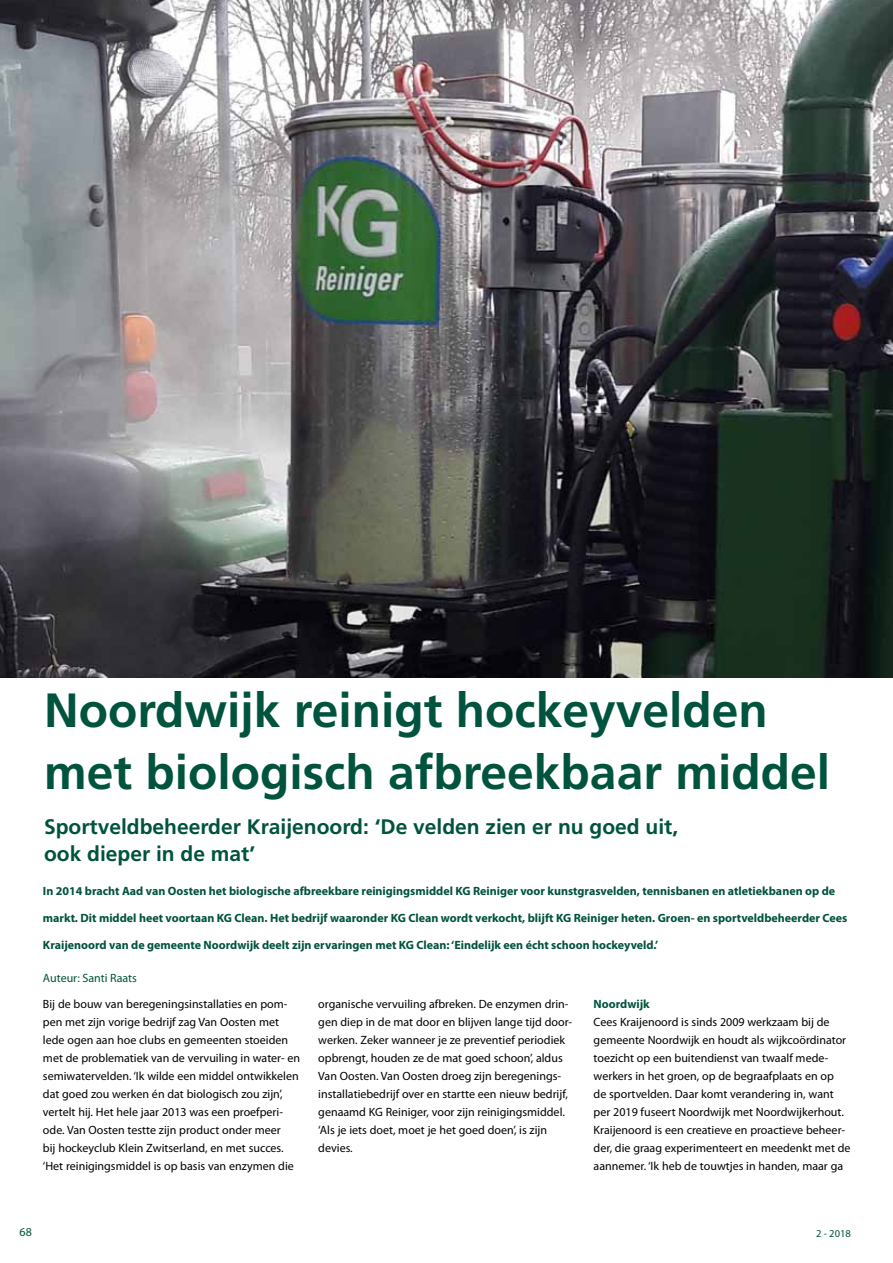
<style>
.page{position:relative;width:893px;height:1263px;background:#fff}
.page>*{position:absolute;margin:0;border:0;box-sizing:border-box;transform-origin:0 0}
.t1{font:700 48px/61.5px "Frutiger";color:#00533d}
.t2{font:700 21px/27px "Frutiger";color:#00533d}
.t3{font:12px/18px "Myriad Pro";color:#000}
.t4{font:700 12px "Myriad Pro";color:#00533d}
.t5{font:12px "Myriad Pro";color:#00533d}
.t6{font:10.5px "Myriad Pro";color:#00533d}
</style>
<div class="page">
<img style="left:0;top:0;width:893px;height:677px">
<h1 class="t1" style="left:44px;top:679px;width:787px">Noordwijk reinigt hockeyvelden met biologisch afbreekbaar middel</h1>
<h2 class="t2" style="left:44px;top:813px;width:636px">Sportveldbeheerder Kraijenoord: ‘De velden zien er nu goed uit, ook dieper in de mat’</h2>
<p class="t4" style="left:43px;top:883px;width:794px">In 2014 bracht Aad van Oosten het biologische afbreekbare reinigingsmiddel KG Reiniger voor kunstgrasvelden, tennisbanen en atletiekbanen op de</p>
<p class="t4" style="left:43px;top:910px;width:806px">markt. Dit middel heet voortaan KG Clean. Het bedrijf waaronder KG Clean wordt verkocht, blijft KG Reiniger heten. Groen- en sportveldbeheerder Cees</p>
<p class="t4" style="left:43px;top:937px;width:617px">Kraijenoord van de gemeente Noordwijk deelt zijn ervaringen met KG Clean: ‘Eindelijk een écht schoon hockeyveld.’</p>
<p class="t5" style="left:43px;top:971px;width:95px">Auteur: Santi Raats</p>
<p class="t3" style="left:43px;top:995px;width:259px">Bij de bouw van beregeningsinstallaties en pom&shy;pen met zijn vorige bedrijf zag Van Oosten met lede ogen aan hoe clubs en gemeenten stoeiden met de problematiek van de vervuiling in water- en semiwatervelden. ‘Ik wilde een middel ontwikkelen dat goed zou werken én dat biologisch zou zijn’, vertelt hij. Het hele jaar 2013 was een proefperi&shy;ode. Van Oosten testte zijn product onder meer<br>bij hockeyclub Klein Zwitserland, en met succes. ‘Het reinigingsmiddel is op basis van enzymen die</p>
<p class="t3" style="left:318px;top:995px;width:255px">organische vervuiling afbreken. De enzymen drin&shy;gen diep in de mat door en blijven lange tijd door&shy;werken. Zeker wanneer je ze preventief periodiek opbrengt, houden ze de mat goed schoon’, aldus Van Oosten. Van Oosten droeg zijn beregenings&shy;installatiebedrijf over en startte een nieuw bedrijf, genaamd KG Reiniger, voor zijn reinigingsmiddel. ‘Als je iets doet, moet je het goed doen’, is zijn devies.</p>
<p class="t4" style="left:594px;top:996px;width:58px">Noordwijk</p>
<p class="t3" style="left:594px;top:1013px;width:258px">Cees Kraijenoord is sinds 2009 werkzaam bij de gemeente Noordwijk en houdt als wijkcoördinator toezicht op een buitendienst van twaalf mede&shy;werkers in het groen, op de begraafplaats en op<br>de sportvelden. Daar komt verandering in, want per 2019 fuseert Noordwijk met Noordwijkerhout.<br>Kraijenoord is een creatieve en proactieve beheer&shy;der, die graag experimenteert en meedenkt met de aannemer. ‘Ik heb de touwtjes in handen, maar ga</p>
<p class="t5" style="left:20px;top:1224px;width:14px">68</p>
<p class="t6" style="left:816px;top:1227px;width:36px">2 - 2018</p>
</div>
